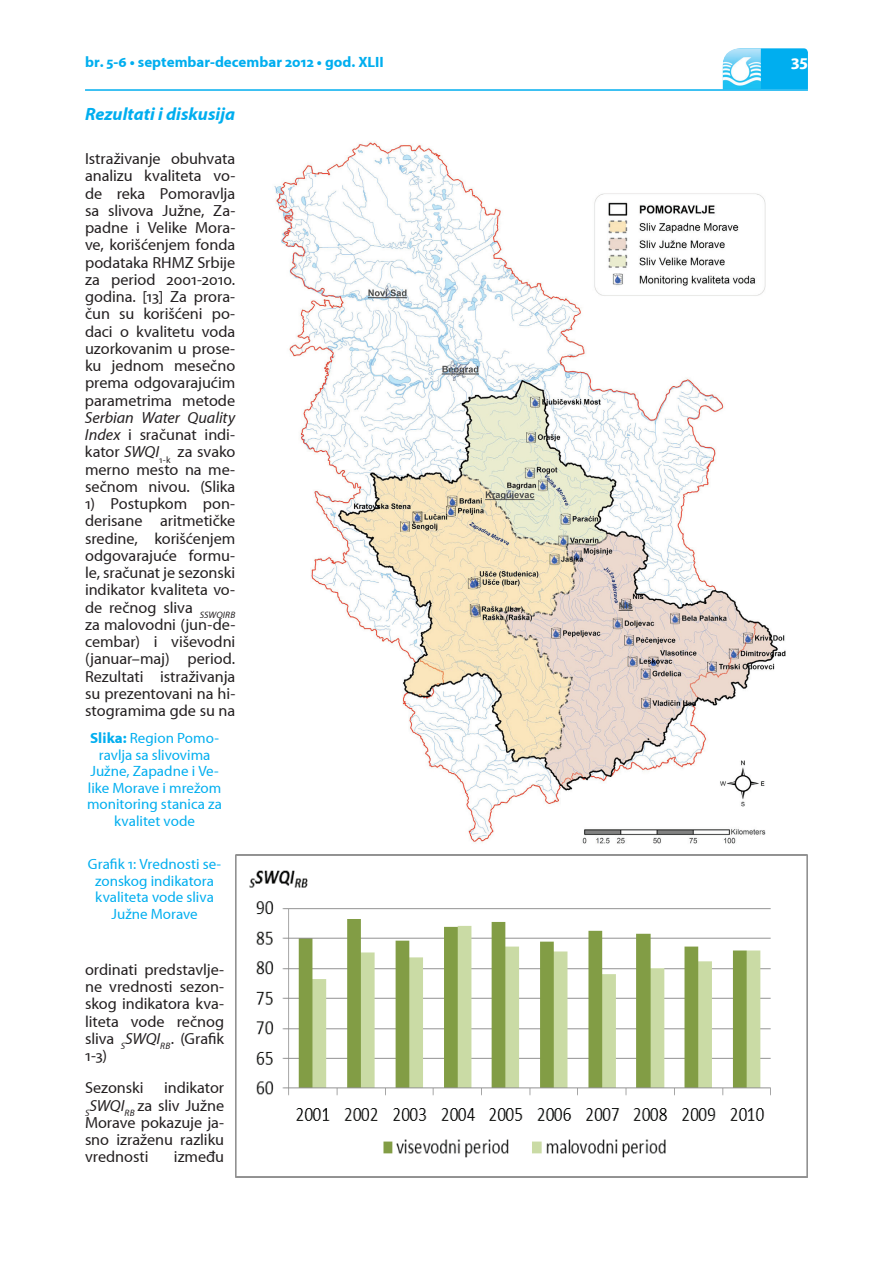
<style>
.page{position:relative;width:893px;height:1263px;background:#fff}
.page>*{position:absolute;margin:0;border:0;box-sizing:border-box;transform-origin:0 0}
.t1{font:italic 700 18px "X Myriad Pro";color:#00aeef}
.t2{font:700 18px "X Myriad Pro";color:#fff}
.t3{font:16.2px/17.2px "X Myriad Pro";color:#231f20;text-align:justify}
.t4{font:15px/16.5px "X Myriad Pro";color:#00aeef;text-align:center}
.t5{font:700 15px "X Myriad Pro";color:#00aeef}
.s1{font-style:italic}
.s2{font-weight:700}
</style>
<div class="page">
<div style="left:761px;top:48px;width:47px;height:41px;background:#00aeef"></div>
<hr style="left:85px;top:89px;width:723px;height:2px;background:#00aeef">
<img style="left:723px;top:48px;width:38px;height:41px">
<img style="left:261px;top:142px;width:547px;height:713px">
<img style="left:235px;top:855px;width:573px;height:323px">
<p class="t5" style="left:85px;top:53px;width:289px">br. 5-6 • septembar-decembar 2012 • god. XLII</p>
<p class="t2" style="left:791px;top:50px;width:18px">35</p>
<p class="t1" style="left:85px;top:104px;width:152px">Rezultati i diskusija</p>
<p class="t3" style="left:85px;top:150px;width:152px">Istraživanje obuhvata analizu kvaliteta vo&shy;de reka Pomoravlja sa slivova Južne, Za&shy;padne i Velike Mora&shy;ve, korišćenjem fonda podataka RHMZ Srbije za period 2001-2010. godina. [13] Za prora&shy;čun su korišćeni po&shy;daci o kvalitetu voda uzorkovanim u prose&shy;ku jednom mesečno prema odgovarajućim parametrima metode</p>
<p class="t3" style="left:85px;top:409px;width:152px"><span class="s1">Serbian Water Quality Index</span> i sračunat indi&shy;kator <span class="s1">SWQI</span><sub>1-k</sub> za svako merno mesto na me&shy;sečnom nivou. (Slika</p>
<p class="t3" style="left:85px;top:495px;width:152px">1) Postupkom pon&shy;derisane aritmetičke sredine, korišćenjem odgovarajuće formu&shy;le, sračunat je sezonski indikator kvaliteta vo&shy;de rečnog sliva <sub>SSWQIRB </sub>za malovodni (jun-de&shy;cembar) i viševodni (januar–maj) period.<br>Rezultati istraživanja su prezentovani na hi&shy;stogramima gde su na</p>
<p class="t4" style="left:87px;top:730px;width:137px"><span class="s2">Sli-ka:</span> Region Pomo&shy;ravlja sa slivovima<br>Južne, Zapadne i Ve&shy;like Morave i mrežom monitoring stanica za kvalitet vode</p>
<p class="t4" style="left:88px;top:856px;width:135px">Grafik 1: Vrednosti se&shy;zonskog indikatora kvaliteta vode sliva<br>Južne Morave</p>
<p class="t3" style="left:85px;top:961px;width:141px">ordinati predstavlje&shy;ne vrednosti sezon&shy;skog indikatora kva&shy;liteta vode rečnog sliva <sub>S</sub><span class="s1">SWQI</span><sub>RB</sub>. (Grafik 1-3)</p>
<p class="t3" style="left:85px;top:1080px;width:60px">Sezonski</p>
<p class="t3" style="left:85px;top:1080px;width:141px;text-indent:79px">indikator <sub>S</sub><span class="s1">SWQI</span><sub>RB</sub> za sliv Južne Morave pokazuje ja&shy;sno izraženu razliku vrednosti</p>
<p class="t3" style="left:174px;top:1149px;width:52px">između</p>
</div>
